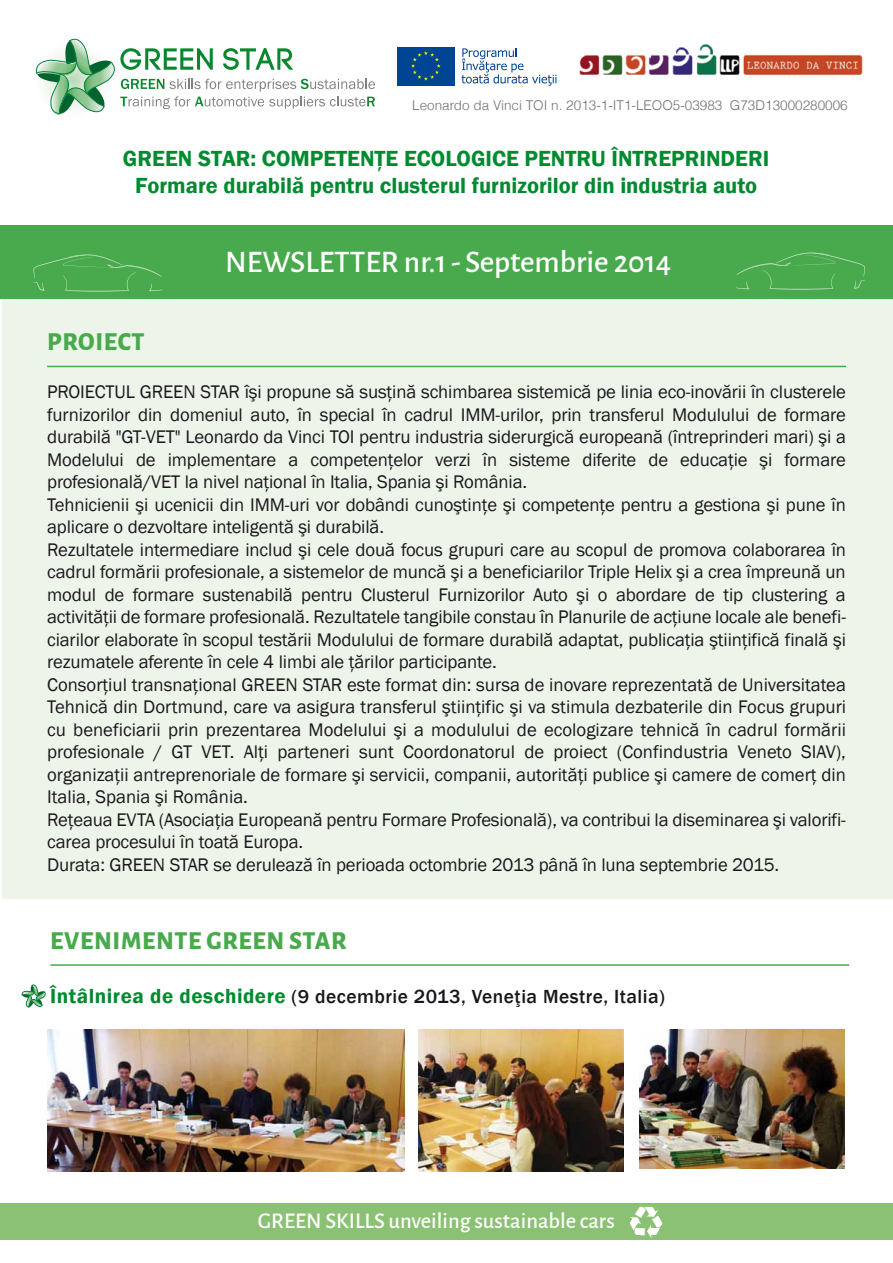
<style>
.page{position:relative;width:893px;height:1263px;background:#fff}
.page>*{position:absolute;margin:0;border:0;box-sizing:border-box;transform-origin:0 0}
.t1{font:500 31.5px "Alegreya Sans";color:#fff}
.t2{font:800 25.5px "Alegreya Sans";letter-spacing:.025em;color:#48aa4c}
.t3{font:600 22.5px/27px "Franklin Gothic";color:#008a2f;text-align:center}
.t4{font:500 22.5px "Alegreya Sans";color:#fff}
.t5{font:500 19.5px "Franklin Gothic";letter-spacing:.025em;color:#1a171c}
.t6{font:18.75px/22.5px "Franklin Gothic";letter-spacing:-.01em;color:#1a171c}
.t7{font:300 13.5px "Helvetica";color:#6f7071}
.s1{font-weight:600;font-size:21px;color:#008a2e}
</style>
<div class="page">
<div style="left:2px;top:298px;width:891px;height:601px;background:#edf5ea"></div>
<div style="left:0;top:225px;width:893px;height:73px;background:#48aa4c"></div>
<svg style="left:33px;top:255px;width:130px;height:37px"></svg>
<svg style="left:35px;top:38px;width:340px;height:78px"></svg>
<img style="left:579px;top:44px;width:284px;height:31px">
<svg style="left:736px;top:253px;width:129px;height:37px"></svg>
<div style="left:0;top:1203px;width:893px;height:37px;background:#8bc174"></div>
<hr style="left:47px;top:366px;width:799px;height:1px;background:#48aa4c">
<svg style="left:630px;top:1206px;width:32px;height:32px"></svg>
<hr style="left:50px;top:964px;width:799px;height:2px;background:#48aa4c">
<img style="left:48px;top:1030px;width:357px;height:141px">
<img style="left:640px;top:1030px;width:204px;height:139px">
<img style="left:419px;top:1030px;width:205px;height:141px">
<svg style="left:22px;top:984px;width:24px;height:24px"></svg>
<div style="left:397px;top:47px;width:58px;height:38px;background:#004494"></div>
<svg style="left:411px;top:51px;width:30px;height:30px"></svg>
<svg style="left:462px;top:48px;width:94px;height:38px"></svg>
<p class="t7" style="left:412px;top:97px;width:437px">Leonardo da Vinci TOI n. 2013-1-IT1-LEOO5-03983 G73D13000280006</p>
<p class="t3" style="left:123px;top:145px;width:648px">GREEN STAR: COMPETENŢE ECOLOGICE PENTRU ÎNTREPRINDERI<br>Formare durabilă pentru clusterul furnizorilor din industria auto</p>
<h1 class="t1" style="left:225px;top:240px;width:448px">NEWSLETTER nr.1 - Septembrie 2014</h1>
<h2 class="t2" style="left:47px;top:323px;width:99px">PROIECT</h2>
<p class="t6" style="left:47px;top:381px;width:800px">PROIECTUL GREEN STAR îşi propune să susţină schimbarea sistemică pe linia eco-inovării în clusterele furnizorilor din domeniul auto, în special în cadrul IMM-urilor, prin transferul Modulului de formare durabilă "GT-VET" Leonardo da Vinci TOI pentru industria siderurgică europeană (întreprinderi mari) şi a Modelului de implementare a competenţelor verzi în sisteme diferite de educaţie şi formare profesională/VET la nivel naţional în Italia, Spania şi România.<br>Tehnicienii şi ucenicii din IMM-uri vor dobândi cunoştinţe şi competenţe pentru a gestiona şi pune în aplicare o dezvoltare inteligentă şi durabilă.<br>Rezultatele intermediare includ şi cele două focus grupuri care au scopul de promova colaborarea în cadrul formării profesionale, a sistemelor de muncă şi a beneficiarilor Triple Helix şi a crea împreună un modul de formare sustenabilă pentru Clusterul Furnizorilor Auto şi o abordare de tip clustering a activităţii de formare profesională. Rezultatele tangibile constau în Planurile de acţiune locale ale benefi&shy;ciarilor elaborate în scopul testării Modulului de formare durabilă adaptat, publicaţia ştiinţifică finală şi rezumatele aferente în cele 4 limbi ale ţărilor participante.<br>Consorţiul transnaţional GREEN STAR este format din: sursa de inovare reprezentată de Universitatea Tehnică din Dortmund, care va asigura transferul ştiinţific şi va stimula dezbaterile din Focus grupuri cu beneficiarii prin prezentarea Modelului şi a modulului de ecologizare tehnică în cadrul formării profesionale / GT VET. Alţi parteneri sunt Coordonatorul de proiect (Confindustria Veneto SIAV), organizaţii antreprenoriale de formare şi servicii, companii, autorităţi publice şi camere de comerţ din Italia, Spania şi România.<br>Reţeaua EVTA (Asociaţia Europeană pentru Formare Profesională), va contribui la diseminarea şi valorifi&shy;carea procesului în toată Europa.<br>Durata: GREEN STAR se derulează în perioada octombrie 2013 până în luna septembrie 2015.</p>
<h2 class="t2" style="left:50px;top:921px;width:298px">EVENIMENTE GREEN STAR</h2>
<p class="t5" style="left:50px;top:984px;width:616px"><span class="s1">Întâlnirea de deschidere</span> (9 decembrie 2013, Veneţia Mestre, Italia)</p>
<p class="t4" style="left:258px;top:1205px;width:359px">GREEN SKILLS unveiling sustainable cars</p>
</div>
